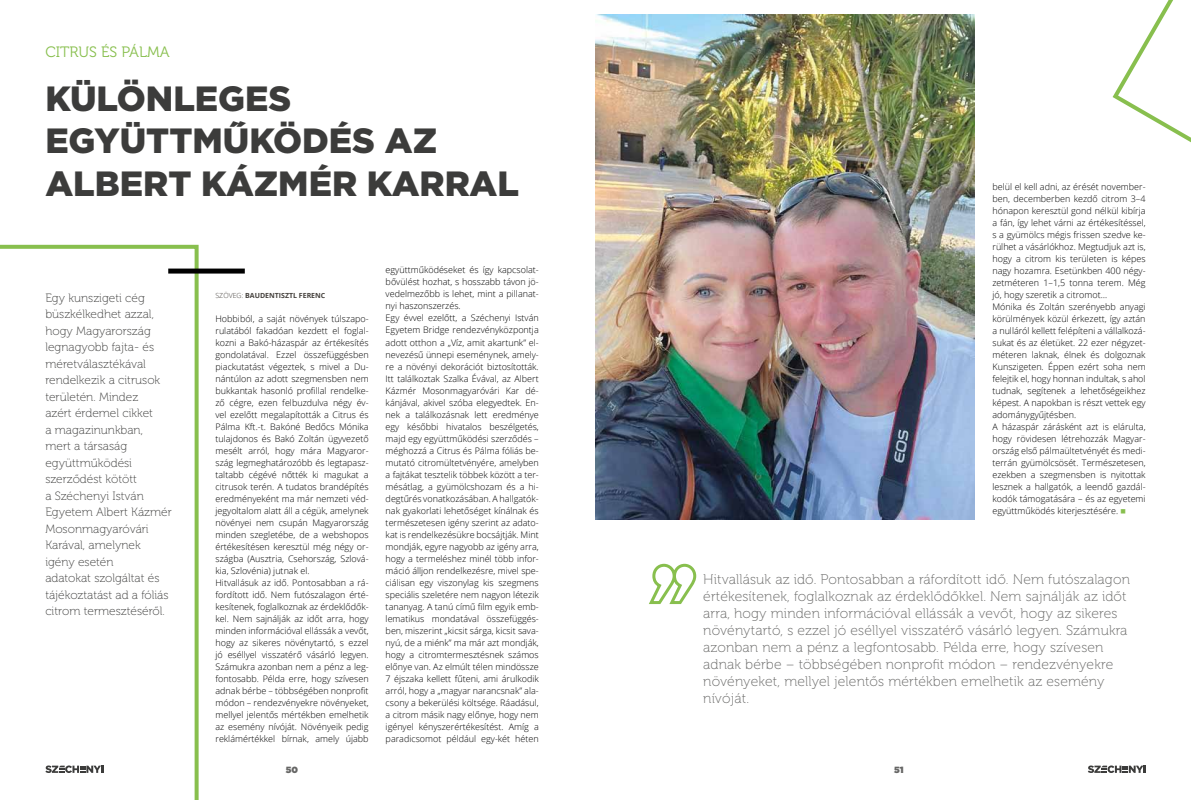
<style>
.page{position:relative;width:1191px;height:800px;background:#fff}
.page>*{position:absolute;margin:0;border:0;box-sizing:border-box;transform-origin:0 0}
.t1{font:900 35px/42px "Gotham";color:#3c3c3b}
.t2{font:15px "Museo 300";color:#88bf4e}
.t3{font:14px/17px "Museo 100";letter-spacing:.01em;color:#666665}
.t4{font:12px/16.5px "Museo 100";color:#3c3c3b}
.t5{font:300 9px/12px "Open Sans";color:#000}
.t6{font:900 9px "Gotham";color:#666665}
.t7{font:700 7px "Open Sans";color:#45413d}
.s1{font-weight:300}
.s2{font-family:"Liberation Sans";font-weight:400;color:#88bf4e}
</style>
<div class="page">
<svg style="left:1088px;top:765px;width:57px;height:7px"></svg>
<img style="left:595px;top:14px;width:379px;height:505px">
<svg style="left:0;top:245px;width:199px;height:554px"></svg>
<div style="left:168px;top:268px;width:77px;height:5px;background:#000"></div>
<svg style="left:1112px;top:0;width:79px;height:143px"></svg>
<svg style="left:649px;top:563px;width:48px;height:42px"></svg>
<h2 class="t2" style="left:45px;top:43px;width:126px">CITRUS ÉS PÁLMA</h2>
<h1 class="t1" style="left:45px;top:78px;width:475px">KÜLÖNLEGES<br>EGYÜTTMŰKÖDÉS AZ<br>ALBERT KÁZMÉR KARRAL</h1>
<p class="t4" style="left:45px;top:289px;width:128px">Egy kunszigeti cég büszkélkedhet azzal, hogy Magyarország legnagyobb fajta- és méretválasztékával rendelkezik a citrusok területén. Mindez<br>azért érdemel cikket<br>a magazinunkban,<br>mert a társaság együttműködési szerződést kötött<br>a Széchenyi István<br>Egyetem Albert Kázmér<br>Mosonmagyaróvári<br>Karával, amelynek igény esetén<br>adatokat szolgáltat és tájékoztatást ad a fóliás citrom termesztéséről.</p>
<p class="t7" style="left:215px;top:290px;width:111px"><span class="s1">SZÖVEG:</span> BAUDENTISZTL FERENC</p>
<p class="t5" style="left:215px;top:312px;width:155px">Hobbiból, a saját növények túlszapo&shy;rulatából fakadóan kezdett el foglal&shy;kozni a Bakó-házaspár az értékesítés gondolatával. Ezzel összefüggésben piackutatást végeztek, s mivel a Du&shy;nántúlon az adott szegmensben nem bukkantak hasonló profillal rendelke&shy;ző cégre, ezen felbuzdulva négy év&shy;vel ezelőtt megalapították a Citrus és Pálma Kft.-t. Bakóné Bedőcs Mónika tulajdonos és Bakó Zoltán ügyvezető mesélt arról, hogy mára Magyaror&shy;szág legmeghatározóbb és legtapasz&shy;taltabb cégévé nőtték ki magukat a citrusok terén. A tudatos brandépítés eredményeként ma már nemzeti véd&shy;jegyoltalom alatt áll a cégük, amelynek növényei nem csupán Magyarország minden szegletébe, de a webshopos értékesítésen keresztül még négy or&shy;szágba (Ausztria, Csehország, Szlová&shy;kia, Szlovénia) jutnak el.<br>Hitvallásuk az idő. Pontosabban a rá&shy;fordított idő. Nem futószalagon érté&shy;kesítenek, foglalkoznak az érdeklődők&shy;kel. Nem sajnálják az időt arra, hogy minden információval ellássák a vevőt, hogy az sikeres növénytartó, s ezzel jó eséllyel visszatérő vásárló legyen.<br>Számukra azonban nem a pénz a leg&shy;fontosabb. Példa erre, hogy szívesen adnak bérbe – többségében nonprofit módon – rendezvényekre növényeket, mellyel jelentős mértékben emelhetik az esemény nívóját. Növényeik pedig reklámértékkel bírnak, amely újabb</p>
<p class="t5" style="left:386px;top:264px;width:155px">együttműködéseket és így kapcsolat&shy;bővülést hozhat, s hosszabb távon jö&shy;vedelmezőbb is lehet, mint a pillanat&shy;nyi haszonszerzés.<br>Egy évvel ezelőtt, a Széchenyi István Egyetem Bridge rendezvényközpontja adott otthon a „Víz, amit akartunk” el&shy;nevezésű ünnepi eseménynek, amely&shy;re a növényi dekorációt biztosították.<br>Itt találkoztak Szalka Évával, az Albert Kázmér Mosonmagyaróvári Kar dé&shy;kánjával, akivel szóba elegyedtek. En&shy;nek a találkozásnak lett eredménye egy későbbi hivatalos beszélgetés, majd egy együttműködési szerződés – méghozzá a Citrus és Pálma fóliás be&shy;mutató citromültetvényére, amelyben a fajtákat tesztelik többek között a ter&shy;mésátlag, a gyümölcshozam és a hi&shy;degtűrés vonatkozásában. A hallgatók&shy;nak gyakorlati lehetőséget kínálnak és természetesen igény szerint az adato&shy;kat is rendelkezésükre bocsájtják. Mint mondják, egyre nagyobb az igény arra, hogy a termeléshez minél több infor&shy;máció álljon rendelkezésre, mivel spe&shy;ciálisan egy viszonylag kis szegmens speciális szeletére nem nagyon létezik tananyag. A tanú című film egyik emb&shy;lematikus mondatával összefüggés&shy;ben, miszerint „kicsit sárga, kicsit sava&shy;nyú, de a miénk” ma már azt mondják, hogy a citromtermesztésnek számos előnye van. Az elmúlt télen mindössze 7 éjszaka kellett fűteni, ami árulkodik arról, hogy a „magyar narancsnak” ala&shy;csony a bekerülési költsége. Ráadásul, a citrom másik nagy előnye, hogy nem igényel kényszerértékesítést. Amíg a paradicsomot például egy-két héten</p>
<p class="t5" style="left:992px;top:180px;width:155px">belül el kell adni, az érését november&shy;ben, decemberben kezdő citrom 3–4 hónapon keresztül gond nélkül kibírja a fán, így lehet várni az értékesítéssel, s a gyümölcs mégis frissen szedve ke&shy;rülhet a vásárlókhoz. Megtudjuk azt is, hogy a citrom kis területen is képes nagy hozamra. Esetünkben 400 négy&shy;zetméteren 1–1,5 tonna terem. Még jó, hogy szeretik a citromot…<br>Mónika és Zoltán szerényebb anyagi körülmények közül érkezett, így aztán a nulláról kellett felépíteni a vállalkozá&shy;sukat és az életüket. 22 ezer négyzet&shy;méteren laknak, élnek és dolgoznak Kunszigeten. Éppen ezért soha nem felejtik el, hogy honnan indultak, s ahol tudnak, segítenek a lehetőségeikhez képest. A napokban is részt vettek egy adománygyűjtésben.<br>A házaspár zárásként azt is elárulta, hogy rövidesen létrehozzák Magyar&shy;ország első pálmaültetvényét és medi&shy;terrán gyümölcsösét. Természetesen, ezekben a szegmensben is nyitottak lesznek a hallgatók, a leendő gazdál&shy;kodók támogatására – és az egyetemi együttműködés kiterjesztésére. <span class="s2">■</span></p>
<p class="t3" style="left:703px;top:570px;width:428px">Hitvallásuk az idő. Pontosabban a ráfordított idő. Nem futószalagon értékesítenek, foglalkoznak az érdeklődőkkel. Nem sajnálják az időt arra, hogy minden információval ellássák a vevőt, hogy az sikeres növénytartó, s ezzel jó eséllyel visszatérő vásárló legyen. Számukra azonban nem a pénz a legfontosabb. Példa erre, hogy szívesen adnak bérbe – többségében nonprofit módon – rendezvényekre növényeket, mellyel jelentős mértékben emelhetik az esemény nívóját.</p>
<p class="t6" style="left:286px;top:763px;width:14px">50</p>
<p class="t6" style="left:894px;top:763px;width:11px">51</p>
</div>
